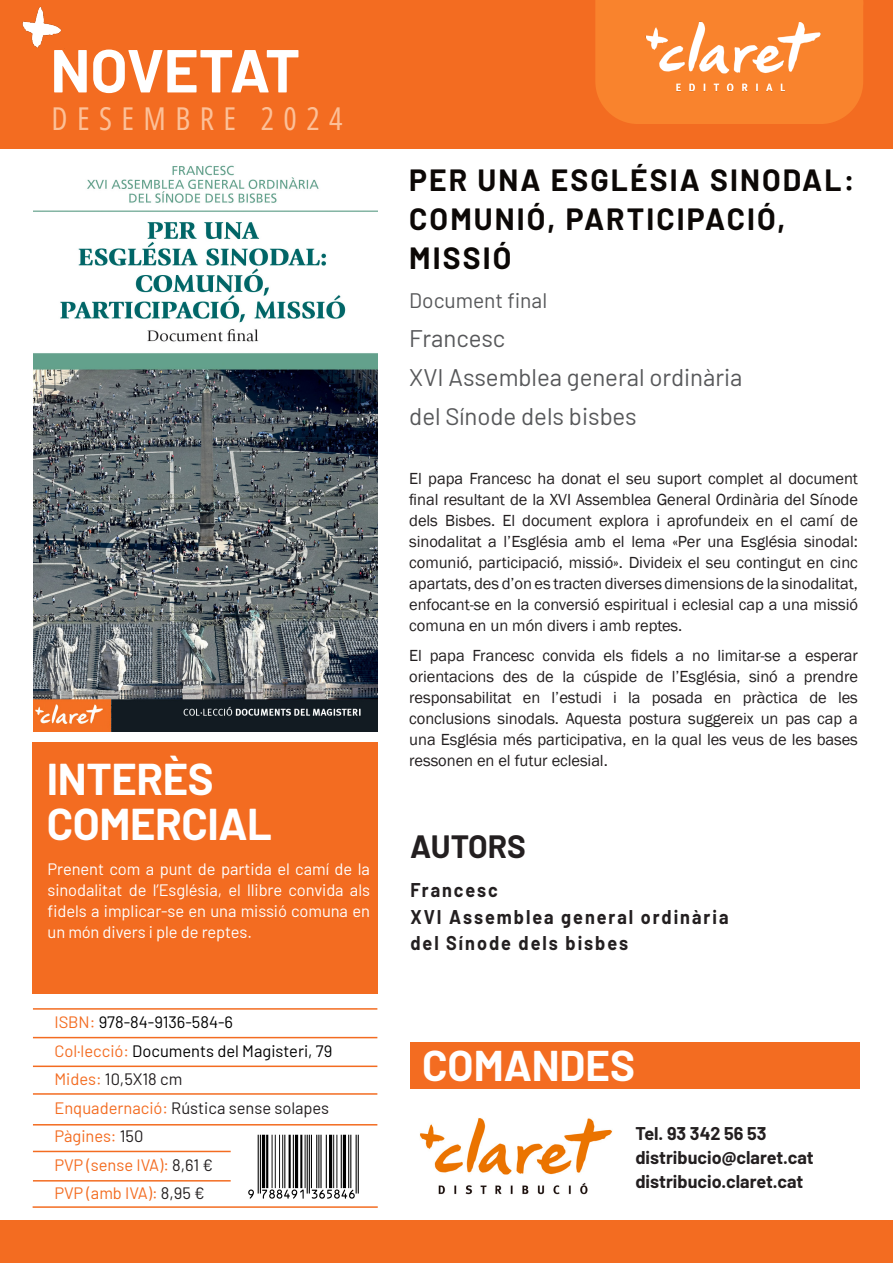
<style>
.page{position:relative;width:893px;height:1263px;background:#fff}
.page>*{position:absolute;margin:0;border:0;box-sizing:border-box;transform-origin:0 0}
.t1{font:700 60.6px "Barlow";letter-spacing:-.01em;color:#fff}
.t2{font:700 43.5px "Barlow";letter-spacing:-.01em;color:#fff}
.t3{font:700 42px "Barlow";color:#fff}
.t4{font:31.5px "Open Sans Condensed";letter-spacing:.3em;color:#fcc098}
.t5{font:700 31.5px "Barlow";color:#231f20}
.t6{font:700 30px "Barlow";letter-spacing:.07em;color:#0c0806}
.t7{font:24px "Barlow";color:#57585a}
.t8{font:21px "Barlow";color:#57585a}
.t9{font:700 19.5px "Barlow";letter-spacing:.11em;color:#231f20;scale:.93 1}
.t10{font:700 18px "Barlow";color:#231f20}
.t11{font:16.5px/21px "Franklin Gothic";letter-spacing:-.005em;color:#231f20;text-align:justify}
.t12{font:16.5px/21px "Barlow";letter-spacing:-.005em;color:#fff;text-align:justify}
.t13{font:16.5px/28.5px "Barlow";color:#f36c21}
.t14{font:16.5px "Barlow";color:#000}
.t15{font:16.5px "Barlow";color:#231f20}
.s1{color:#f36c21}
.s2{color:#231f20}
</style>
<div class="page">
<div style="left:0;top:0;width:893px;height:149px;background:#f36c21"></div>
<div style="left:595px;top:0;width:268px;height:124px;background:#f9832d"></div>
<div style="left:0;top:1220px;width:893px;height:43px;background:#f36c21"></div>
<div style="left:411px;top:1042px;width:449px;height:47px;background:#f36c21"></div>
<hr style="left:33px;top:1008px;width:344px;height:2px;background:#f36c21">
<hr style="left:33px;top:1037px;width:344px;height:1px;background:#f36c21">
<hr style="left:33px;top:1065px;width:344px;height:2px;background:#f36c21">
<hr style="left:33px;top:1093px;width:344px;height:2px;background:#f36c21">
<hr style="left:33px;top:1124px;width:344px;height:1px;background:#f36c21">
<hr style="left:33px;top:1206px;width:345px;height:2px;background:#f36c21">
<hr style="left:33px;top:1151px;width:198px;height:1px;background:#f36c21">
<hr style="left:33px;top:1180px;width:198px;height:1px;background:#f36c21">
<img style="left:22px;top:7px;width:39px;height:41px">
<img style="left:33px;top:165px;width:344px;height:566px">
<img style="left:248px;top:1134px;width:111px;height:64px">
<div style="left:33px;top:742px;width:345px;height:252px;background:#f36c21"></div>
<img style="left:644px;top:9px;width:178px;height:94px">
<img style="left:420px;top:1118px;width:192px;height:77px">
<p class="t1" style="left:50px;top:26px;width:251px">NOVETAT</p>
<p class="t4" style="left:52px;top:98px;width:293px">DESEMBRE 2024</p>
<p class="t2" style="left:47px;top:747px;width:168px">INTERÈS</p>
<p class="t2" style="left:47px;top:792px;width:227px">COMERCIAL</p>
<p class="t12" style="left:48px;top:857px;width:324px">Prenent com a punt de partida el camí de la sinodalitat de l’Església, el llibre convida als fidels a implicar-se en una missió comuna en un món divers i ple de reptes.</p>
<p class="t14" style="left:54px;top:1010px;width:180px"><span class="s1">ISBN:</span> 978-84-9136-584-6</p>
<p class="t14" style="left:54px;top:1039px;width:279px"><span class="s1">Col·lecció:</span> Documents del Magisteri, 79</p>
<p class="t15" style="left:54px;top:1067px;width:130px"><span class="s1">Mides:</span> 10,5X18 cm</p>
<p class="t13" style="left:54px;top:1092px;width:276px">Enquadernació: <span class="s2">Rústica sense solapes<br></span>Pàgines: <span class="s2">150</span></p>
<p class="t13" style="left:54px;top:1149px;width:160px">PVP (sense IVA): <span class="s2">8,61 €</span></p>
<p class="t13" style="left:54px;top:1178px;width:152px">PVP (amb IVA): <span class="s2">8,95 €</span></p>
<p class="t6" style="left:409px;top:158px;width:447px">PER UNA ESGLÉSIA SINODAL:</p>
<p class="t6" style="left:409px;top:197px;width:378px">COMUNIÓ, PARTICIPACIÓ,</p>
<p class="t6" style="left:409px;top:236px;width:104px">MISSIÓ</p>
<p class="t8" style="left:409px;top:285px;width:139px">Document final</p>
<p class="t7" style="left:409px;top:321px;width:98px">Francesc</p>
<p class="t7" style="left:409px;top:360px;width:335px">XVI Assemblea general ordinària</p>
<p class="t7" style="left:409px;top:399px;width:229px">del Sínode dels bisbes</p>
<p class="t11" style="left:409px;top:469px;width:450px">El papa Francesc ha donat el seu suport complet al document final resultant de la XVI Assemblea General Ordinària del Sínode dels Bisbes. El document explora i aprofundeix en el camí de sinodalitat a l’Església amb el lema «Per una Església sinodal: comunió, participació, missió». Divideix el seu contingut en cinc apartats, des d’on es tracten diverses dimensions de la sinodalitat, enfocant-se en la conversió espiritual i eclesial cap a una missió comuna en un món divers i amb reptes.</p>
<p class="t11" style="left:409px;top:645px;width:450px">El papa Francesc convida els fidels a no limitar-se a esperar orientacions des de la cúspide de l’Església, sinó a prendre responsabilitat en l’estudi i la posada en pràctica de les conclusions sinodals. Aquesta postura suggereix un pas cap a una Església més participativa, en la qual les veus de les bases ressonen en el futur eclesial.</p>
<p class="t5" style="left:410px;top:823px;width:117px">AUTORS</p>
<p class="t9" style="left:410px;top:876px;width:96px">Francesc</p>
<p class="t9" style="left:410px;top:902px;width:344px">XVI Assemblea general ordinària</p>
<p class="t9" style="left:410px;top:929px;width:236px">del Sínode dels bisbes</p>
<p class="t3" style="left:422px;top:1034px;width:214px">COMANDES</p>
<p class="t10" style="left:635px;top:1120px;width:133px">Tel. 93 342 56 53</p>
<p class="t10" style="left:635px;top:1144px;width:180px">distribucio@claret.cat</p>
<p class="t10" style="left:635px;top:1168px;width:170px">distribucio.claret.cat</p>
</div>
